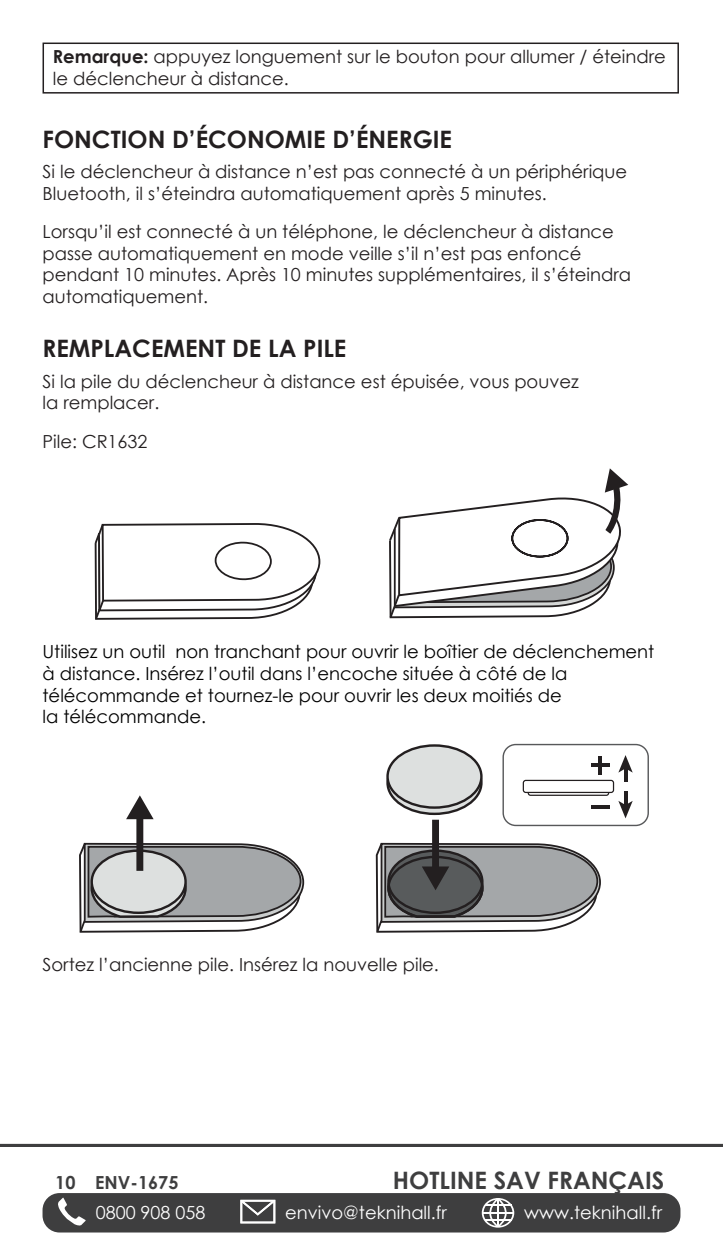
<style>
.page{position:relative;width:723px;height:1259px;background:#fff}
.page>*{position:absolute;margin:0;border:0;box-sizing:border-box;transform-origin:0 0}
.Rubrik{font:700 24px "Century Gothic";color:#231f20}
.t1{font:700 24px "Century Gothic";color:#3e3e3f}
.Brødtekst{font:18px/21.6px "Century Gothic";color:#231f20}
.Brødtekst-2{font:18px/21.6px "Century Gothic";color:#000001}
.t2{font:18px "Century Gothic";color:#fff}
.t3{font:700 18px "Century Gothic";color:#3e3e3f}
.s1{font-weight:700}
</style>
<div class="page">
<div style="left:43px;top:1193px;width:637px;height:39px;background:#3e3e3f;border-radius:17px"></div>
<svg style="left:58px;top:1197px;width:20px;height:29px"></svg>
<div style="left:43px;top:43px;width:636px;height:51px;border:2px solid #231f20"></div>
<svg style="left:94px;top:523px;width:227px;height:97px"></svg>
<div style="left:214px;top:541px;width:58px;height:39px;border:2px solid #231f20;border-radius:50%"></div>
<svg style="left:389px;top:468px;width:239px;height:151px"></svg>
<svg style="left:502px;top:744px;width:147px;height:82px"></svg>
<svg style="left:78px;top:875px;width:227px;height:358px"></svg>
<svg style="left:78px;top:841px;width:225px;height:92px"></svg>
<div style="left:92px;top:850px;width:94px;height:63px;background:#dde0df;border-radius:50%"></div>
<div style="left:91px;top:849px;width:96px;height:65px;border:2px solid #231f20;border-radius:50%"></div>
<div style="left:136px;top:815px;width:7px;height:56px;background:#231f20"></div>
<svg style="left:126px;top:795px;width:28px;height:24px"></svg>
<svg style="left:387px;top:752px;width:94px;height:62px"></svg>
<div style="left:387px;top:745px;width:94px;height:62px;background:#dde0df;border-radius:50%"></div>
<div style="left:386px;top:744px;width:97px;height:65px;border:2px solid #231f20;border-radius:50%"></div>
<svg style="left:375px;top:876px;width:227px;height:357px"></svg>
<div style="left:432px;top:819px;width:7px;height:51px;background:#231f20"></div>
<svg style="left:375px;top:841px;width:225px;height:92px"></svg>
<hr style="left:0;top:1144px;width:723px;height:3px;background:#3e3e3f">
<p class="Brødtekst" style="left:53px;top:45px;width:615px"><span class="s1">Remarque:</span> appuyez longuement sur le bouton pour allumer / éteindre le déclencheur à distance.</p>
<p class="Rubrik" style="left:43px;top:121px;width:411px">FONCTION D’ÉCONOMIE D’ÉNERGIE</p>
<p class="Brødtekst" style="left:43px;top:160px;width:586px">Si le déclencheur à distance n’est pas connecté à un périphérique<br>Bluetooth, il s’éteindra automatiquement après 5 minutes.</p>
<p class="Brødtekst" style="left:43px;top:221px;width:590px">Lorsqu’il est connecté à un téléphone, le déclencheur à distance passe automatiquement en mode veille s’il n’est pas enfoncé pendant 10 minutes. Après 10 minutes supplémentaires, il s’éteindra automatiquement.</p>
<p class="Rubrik" style="left:43px;top:330px;width:305px">REMPLACEMENT DE LA PILE</p>
<p class="Brødtekst" style="left:43px;top:370px;width:538px">Si la pile du déclencheur à distance est épuisée, vous pouvez la remplacer.</p>
<p class="Brødtekst" style="left:43px;top:430px;width:106px">Pile: CR1632</p>
<p class="Brødtekst-2" style="left:43px;top:641px;width:613px">Utilisez un outil non tranchant pour ouvrir le boîtier de déclenchement à distance. Insérez l’outil dans l’encoche située à côté de la télécommande et tournez-le pour ouvrir les deux moitiés de<br>la télécommande.</p>
<p class="Brødtekst" style="left:43px;top:953px;width:398px">Sortez l’ancienne pile. Insérez la nouvelle pile.</p>
<h1 class="t1" style="left:393px;top:1162px;width:273px">HOTLINE SAV FRANÇAIS</h1>
<p class="t3" style="left:55px;top:1169px;width:125px">10 ENV-1675</p>
<p class="t2" style="left:96px;top:1200px;width:111px">0800 908 058</p>
<p class="t2" style="left:285px;top:1200px;width:163px">envivo@teknihall.fr</p>
<p class="t2" style="left:524px;top:1200px;width:139px">www.teknihall.fr</p>
</div>
